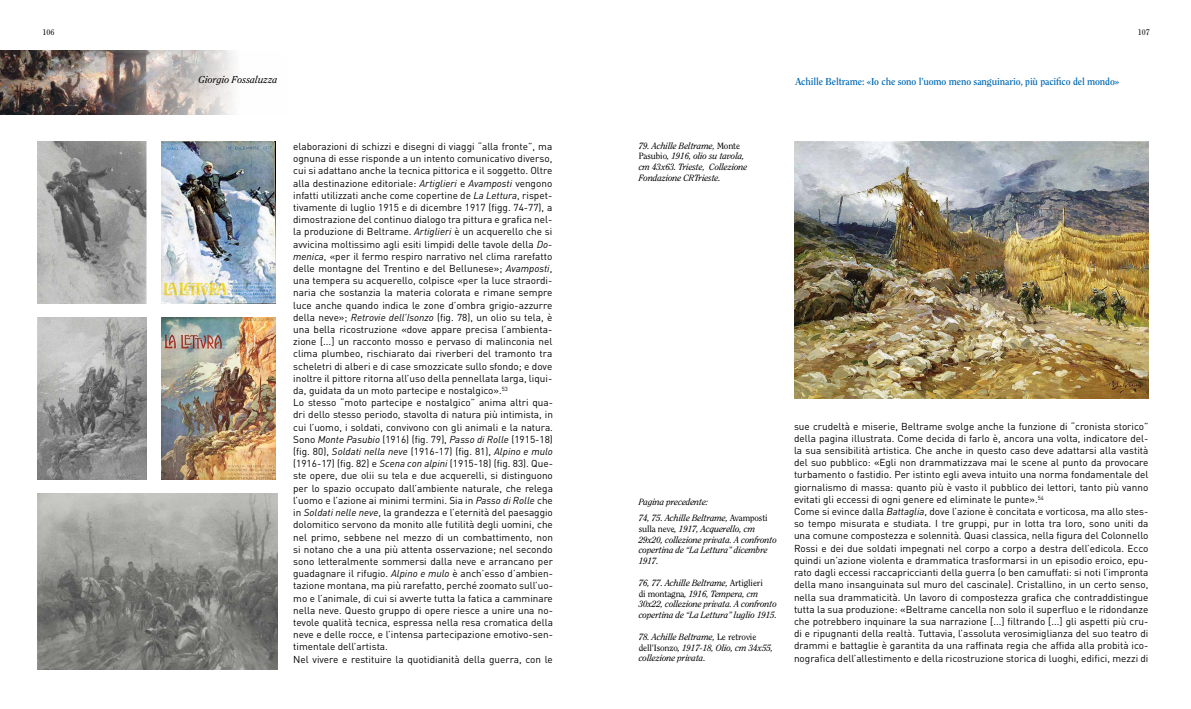
<style>
.page{position:relative;width:1191px;height:709px;background:#fff}
.page>*{position:absolute;margin:0;border:0;box-sizing:border-box;transform-origin:0 0}
.t1{font:10px/12.2px "DIN";color:#000}
.t2{font:700 10px "Clearface";letter-spacing:-.01em;color:#0069b4}
.t3{font:italic 10px "Clearface";color:#000}
.t4{font:italic 9px/10.8px "Clearface";letter-spacing:-.01em;color:#000}
.t5{font:8px "Clearface";color:#000}
.s1{font-style:italic}
.s2{font-style:normal}
</style>
<div class="page">
<img style="left:0;top:50px;width:234px;height:64px">
<img style="left:794px;top:142px;width:354px;height:257px">
<img style="left:37px;top:142px;width:110px;height:162px">
<img style="left:37px;top:318px;width:110px;height:162px">
<img style="left:37px;top:494px;width:240px;height:175px">
<img style="left:161px;top:142px;width:114px;height:162px">
<img style="left:161px;top:318px;width:114px;height:162px">
<p class="t5" style="left:43px;top:27px;width:13px">106</p>
<p class="t5" style="left:1137px;top:27px;width:13px">107</p>
<p class="t3" style="left:198px;top:74px;width:81px">Giorgio Fossaluzza</p>
<p class="t2" style="left:795px;top:75px;width:325px">Achille Beltrame: «Io che sono l’uomo meno sanguinario, più pacifico del mondo»</p>
<p class="t1" style="left:293px;top:140px;width:261px">elaborazioni di schizzi e disegni di viaggi “alla fronte”, ma ognuna di esse risponde a un intento comunicativo diverso, cui si adattano anche la tecnica pittorica e il soggetto. Oltre alla destinazione editoriale: <span class="s1">Artiglieri</span> e <span class="s1">Avamposti</span> vengono infatti utilizzati anche come copertine de <span class="s1">La Lettura</span>, rispet&shy;tivamente di luglio 1915 e di dicembre 1917 (figg. 74-77), a dimostrazione del continuo dialogo tra pittura e grafica nel&shy;la produzione di Beltrame. <span class="s1">Artiglieri</span> è un acquerello che si avvicina moltissimo agli esiti limpidi delle tavole della <span class="s1">Do&shy;menica</span>, «per il fermo respiro narrativo nel clima rarefatto delle montagne del Trentino e del Bellunese»; <span class="s1">Avamposti</span>, una tempera su acquerello, colpisce «per la luce straordi&shy;naria che sostanzia la materia colorata e rimane sempre luce anche quando indica le zone d’ombra grigio-azzurre della neve»; <span class="s1">Retrovie dell’Isonzo</span> (fig. 78), un olio su tela, è una bella ricostruzione «dove appare precisa l’ambienta&shy;zione [...] un racconto mosso e pervaso di malinconia nel clima plumbeo, rischiarato dai riverberi del tramonto tra scheletri di alberi e di case smozzicate sullo sfondo; e dove inoltre il pittore ritorna all’uso della pennellata larga, liqui&shy;da, guidata da un moto partecipe e nostalgico».<sup>53<br></sup>Lo stesso “moto partecipe e nostalgico” anima altri qua&shy;dri dello stesso periodo, stavolta di natura più intimista, in cui l’uomo, i soldati, convivono con gli animali e la natura.<br>Sono <span class="s1">Monte Pasubio</span> (1916) (fig. 79), <span class="s1">Passo di Rolle</span> (1915-18) (fig. 80), <span class="s1">Soldati nella neve</span> (1916-17) (fig. 81), <span class="s1">Alpino e mulo </span>(1916-17) (fig. 82) e <span class="s1">Scena con alpini</span> (1915-18) (fig. 83). Que&shy;ste opere, due olii su tela e due acquerelli, si distinguono per lo spazio occupato dall’ambiente naturale, che relega l’uomo e l’azione ai minimi termini. Sia in <span class="s1">Passo di Rolle</span> che in <span class="s1">Soldati nelle neve</span>, la grandezza e l’eternità del paesaggio dolomitico servono da monito alle futilità degli uomini, che nel primo, sebbene nel mezzo di un combattimento, non si notano che a una più attenta osservazione; nel secondo sono letteralmente sommersi dalla neve e arrancano per guadagnare il rifugio. <span class="s1">Alpino e mulo</span> è anch’esso d’ambien&shy;tazione montana, ma più rarefatto, perché zoomato sull’uo&shy;mo e l’animale, di cui si avverte tutta la fatica a camminare nella neve. Questo gruppo di opere riesce a unire una no&shy;tevole qualità tecnica, espressa nella resa cromatica della neve e delle rocce, e l’intensa partecipazione emotivo-sen&shy;timentale dell’artista.<br>Nel vivere e restituire la quotidianità della guerra, con le</p>
<p class="t4" style="left:639px;top:140px;width:110px">79. Achille Beltrame, <span class="s2">Monte<br>Pasubio</span>, 1916, olio su tavola, cm 43x63. Trieste, Collezione<br>Fondazione CRTrieste.</p>
<p class="t4" style="left:639px;top:494px;width:131px;line-height:15.8px">Pagina precedente:<br>74, 75. Achille Beltrame, <span class="s2">Avamposti</span></p>
<p class="t4" style="left:639px;top:523px;width:140px"><span class="s2">sulla neve</span>, 1917, Acquerello, cm<br>29x20, collezione privata. A confronto copertina de “La Lettura” dicembre<br>1917.</p>
<p class="t4" style="left:639px;top:577px;width:140px">76, 77. Achille Beltrame, <span class="s2">Artiglieri<br>di montagna</span>, 1916, Tempera, cm 30x22, collezione privata. A confronto copertina de “La Lettura” luglio 1915.</p>
<p class="t4" style="left:639px;top:631px;width:136px">78. Achille Beltrame, <span class="s2">Le retrovie dell’Isonzo</span>, 1917-18, Olio, cm 34x55, collezione privata.</p>
<p class="t1" style="left:794px;top:420px;width:356px">sue crudeltà e miserie, Beltrame svolge anche la funzione di “cronista storico” della pagina illustrata. Come decida di farlo è, ancora una volta, indicatore del&shy;la sua sensibilità artistica. Che anche in questo caso deve adattarsi alla vastità del suo pubblico: «Egli non drammatizzava mai le scene al punto da provocare turbamento o fastidio. Per istinto egli aveva intuito una norma fondamentale del giornalismo di massa: quanto più è vasto il pubblico dei lettori, tanto più vanno evitati gli eccessi di ogni genere ed eliminate le punte».<sup>54<br></sup>Come si evince dalla <span class="s1">Battaglia</span>, dove l’azione è concitata e vorticosa, ma allo stes&shy;so tempo misurata e studiata. I tre gruppi, pur in lotta tra loro, sono uniti da una comune compostezza e solennità. Quasi classica, nella figura del Colonnello Rossi e dei due soldati impegnati nel corpo a corpo a destra dell’edicola. Ecco quindi un’azione violenta e drammatica trasformarsi in un episodio eroico, epu&shy;rato dagli eccessi raccapriccianti della guerra (o ben camuffati: si noti l’impronta della mano insanguinata sul muro del cascinale). Cristallino, in un certo senso, nella sua drammaticità. Un lavoro di compostezza grafica che contraddistingue tutta la sua produzione: «Beltrame cancella non solo il superfluo e le ridondanze che potrebbero inquinare la sua narrazione [...] filtrando [...] gli aspetti più cru&shy;di e ripugnanti della realtà. Tuttavia, l’assoluta verosimiglianza del suo teatro di drammi e battaglie è garantita da una raffinata regia che affida alla probità ico&shy;nografica dell’allestimento e della ricostruzione storica di luoghi, edifici, mezzi di</p>
</div>
